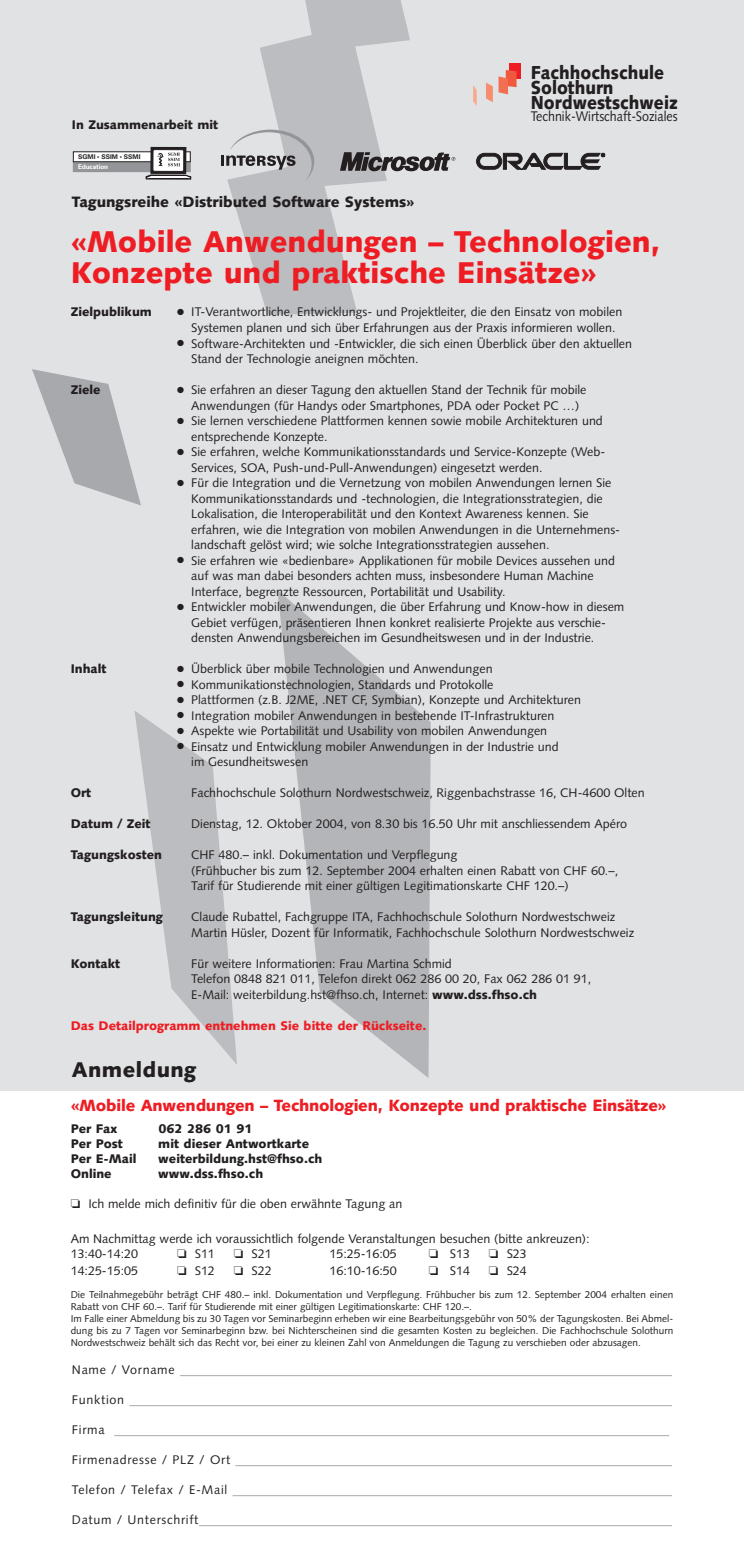
<style>
.page{position:relative;width:744px;height:1559px;background:#fff}
.page>*{position:absolute;margin:0;border:0;box-sizing:border-box;transform-origin:0 0}
.t1{font:900 30px/31.2px "Syntax";color:#ee1d23}
.t2{font:900 21.25px "Syntax";letter-spacing:.02em;color:#231f20}
.t3{font:900 18.75px/15px "Syntax";color:#231f20;scale:.9 1}
.t4{font:900 16.25px "Syntax";letter-spacing:-.015em;color:#ee1d23}
.t5{font:900 15px "Syntax";color:#231f20}
.t6{font:13.88px "Syntax";color:#231f20;scale:.9 1}
.t7{font:12.5px/15.5px "Syntax";color:#231f20}
.t8{font:900 12.5px "Syntax";color:#231f20}
.t9{font:12.5px "Syntax";letter-spacing:.055em;color:#231f20}
.t10{font:900 12.5px "Syntax";color:#ee1d23}
.t11{font:10px/12px "Syntax";color:#231f20}
.t12{font:700 6.5px "Univers";color:#231f20}
.t13{font:700 6.5px "Univers";letter-spacing:-.02em;color:#fff}
.s1{font-weight:900}
</style>
<div class="page">
<div style="left:0;top:0;width:744px;height:1091px;background:#e1e2e4"></div>
<svg style="left:228px;top:0;width:182px;height:315px;fill:#bcbdc0"></svg>
<svg style="left:32px;top:369px;width:109px;height:136px"></svg>
<svg style="left:277px;top:590px;width:154px;height:488px;fill:#b4b5b8"></svg>
<svg style="left:134px;top:711px;width:103px;height:354px"></svg>
<div style="left:509px;top:63px;width:12px;height:16px;background:#ee1d23"></div>
<svg style="left:473px;top:85px;width:4px;height:21px"></svg>
<svg style="left:486px;top:70px;width:30px;height:32px"></svg>
<hr style="left:180px;top:1375px;width:492px;height:1px;background:#a8a9ad">
<hr style="left:129px;top:1405px;width:543px;height:1px;background:#a8a9ad">
<hr style="left:114px;top:1435px;width:555px;height:1px;background:#a8a9ad">
<hr style="left:235px;top:1465px;width:437px;height:1px;background:#a8a9ad">
<hr style="left:232px;top:1495px;width:440px;height:1px;background:#a8a9ad">
<hr style="left:199px;top:1525px;width:473px;height:1px;background:#a8a9ad">
<div style="left:73px;top:162px;width:117px;height:10px;background:#939598"></div>
<div style="left:73px;top:161px;width:117px;height:11px;border:1px solid #939598"></div>
<div style="left:73px;top:152px;width:117px;height:10px;background:#fff"></div>
<div style="left:73px;top:152px;width:117px;height:10px;border:1px solid #231f20"></div>
<div style="left:151px;top:147px;width:35px;height:27px;background:#231f20"></div>
<div style="left:153px;top:150px;width:31px;height:21px;background:#fff;border-radius:2px"></div>
<div style="left:153px;top:149px;width:31px;height:23px;border:1px solid #231f20;border-radius:2px"></div>
<svg style="left:157px;top:152px;width:23px;height:14px"></svg>
<svg style="left:146px;top:172px;width:45px;height:8px"></svg>
<svg style="left:340px;top:152px;width:115px;height:19px"></svg>
<svg style="left:221px;top:130px;width:93px;height:52px"></svg>
<svg style="left:476px;top:153px;width:129px;height:17px"></svg>
<p class="t8" style="left:72px;top:120px;width:148px">In Zusammenarbeit mit</p>
<p class="t13" style="left:78px;top:165px;width:32px">Education</p>
<p class="t12" style="left:78px;top:154px;width:64px">SGMI • SSIM • SSMI</p>
<p class="t5" style="left:72px;top:196px;width:344px">Tagungsreihe «Distributed Software Systems»</p>
<h3 class="t3" style="left:531px;top:67px;width:165px">Fachhochschule<br>Solothurn<br>Nordwestschweiz</h3>
<p class="t6" style="left:531px;top:110px;width:165px">Technik-Wirtschaft-Soziales</p>
<h1 class="t1" style="left:71px;top:229px;width:591px">«Mobile Anwendungen – Technologien,<br>Konzepte und praktische Einsätze»</h1>
<p class="t8" style="left:71px;top:307px;width:83px">Zielpublikum</p>
<p class="t7" style="left:177px;top:306px;width:447px;text-align:center">● IT-Verantwortliche, Entwicklungs- und Projektleiter, die den Einsatz von mobilen<br>Systemen planen und sich über Erfahrungen aus der Praxis informieren wollen.</p>
<p class="t7" style="left:191px;top:337px;width:442px;text-indent:-14px">● Software-Architekten und -Entwickler, die sich einen Überblick über den aktuellen<br>Stand der Technologie aneignen möchten.</p>
<p class="t8" style="left:71px;top:385px;width:31px">Ziele</p>
<p class="t7" style="left:177px;top:383px;width:411px;text-align:center">● Sie erfahren an dieser Tagung den aktuellen Stand der Technik für mobile<br>Anwendungen (für Handys oder Smartphones, PDA oder Pocket PC …)</p>
<p class="t7" style="left:191px;top:414px;width:413px;text-indent:-14px">● Sie lernen verschiedene Plattformen kennen sowie mobile Architekturen und entsprechende Konzepte.</p>
<p class="t7" style="left:191px;top:445px;width:415px;text-indent:-14px">● Sie erfahren, welche Kommunikationsstandards und Service-Konzepte (Web-<br>Services, SOA, Push-und-Pull-Anwendungen) eingesetzt werden.</p>
<p class="t7" style="left:191px;top:476px;width:430px;text-indent:-14px">● Für die Integration und die Vernetzung von mobilen Anwendungen lernen Sie Kommunikationsstandards und -technologien, die Integrationsstrategien, die Lokalisation, die Interoperabilität und den Kontext Awareness kennen. Sie erfahren, wie die Integration von mobilen Anwendungen in die Unternehmens&shy;landschaft gelöst wird; wie solche Integrationsstrategien aussehen.</p>
<p class="t7" style="left:191px;top:554px;width:425px;text-indent:-14px">● Sie erfahren wie «bedienbare» Applikationen für mobile Devices aussehen und auf was man dabei besonders achten muss, insbesondere Human Machine<br>Interface, begrenzte Ressourcen, Portabilität und Usability.</p>
<p class="t7" style="left:191px;top:600px;width:435px;text-indent:-14px">● Entwickler mobiler Anwendungen, die über Erfahrung und Know-how in diesem<br>Gebiet verfügen, präsentieren Ihnen konkret realisierte Projekte aus verschie&shy;densten Anwendungsbereichen im Gesundheitswesen und in der Industrie.</p>
<p class="t8" style="left:71px;top:664px;width:37px">Inhalt</p>
<p class="t7" style="left:177px;top:662px;width:317px">● Überblick über mobile Technologien und Anwendungen</p>
<p class="t7" style="left:177px;top:678px;width:318px">● Kommunikationstechnologien, Standards und Protokolle</p>
<p class="t7" style="left:177px;top:693px;width:405px">● Plattformen (z.B. J2ME, .NET CF, Symbian), Konzepte und Architekturen</p>
<p class="t7" style="left:177px;top:709px;width:379px">● Integration mobiler Anwendungen in bestehende IT-Infrastrukturen</p>
<p class="t7" style="left:177px;top:724px;width:372px">● Aspekte wie Portabilität und Usability von mobilen Anwendungen</p>
<p class="t7" style="left:191px;top:740px;width:369px;text-indent:-14px">● Einsatz und Entwicklung mobiler Anwendungen in der Industrie und im Gesundheitswesen</p>
<p class="t8" style="left:71px;top:788px;width:22px">Ort</p>
<p class="t7" style="left:191px;top:786px;width:455px">Fachhochschule Solothurn Nordwestschweiz, Riggenbachstrasse 16, CH-4600 Olten</p>
<p class="t8" style="left:71px;top:819px;width:81px">Datum / Zeit</p>
<p class="t7" style="left:191px;top:817px;width:437px">Dienstag, 12. Oktober 2004, von 8.30 bis 16.50 Uhr mit anschliessendem Apéro</p>
<p class="t8" style="left:71px;top:850px;width:93px">Tagungskosten</p>
<p class="t7" style="left:191px;top:848px;width:428px">CHF 480.– inkl. Dokumentation und Verpflegung<br>(Frühbucher bis zum 12. September 2004 erhalten einen Rabatt von CHF 60.–,<br>Tarif für Studierende mit einer gültigen Legitimationskarte CHF 120.–)</p>
<p class="t8" style="left:71px;top:912px;width:94px">Tagungsleitung</p>
<p class="t7" style="left:191px;top:910px;width:444px">Claude Rubattel, Fachgruppe ITA, Fachhochschule Solothurn Nordwestschweiz<br>Martin Hüsler, Dozent für Informatik, Fachhochschule Solothurn Nordwestschweiz</p>
<p class="t8" style="left:71px;top:958px;width:51px">Kontakt</p>
<p class="t7" style="left:191px;top:957px;width:401px">Für weitere Informationen: Frau Martina Schmid<br>Telefon 0848 821 011, Telefon direkt 062 286 00 20, Fax 062 286 01 91,<br>E-Mail: weiterbildung.hst@fhso.ch, Internet: <span class="s1">www.dss.fhso.ch</span></p>
<p class="t10" style="left:71px;top:1020px;width:357px">Das Detailprogramm entnehmen Sie bitte der Rückseite.</p>
<h2 class="t2" style="left:72px;top:1061px;width:126px">Anmeldung</h2>
<h3 class="t4" style="left:71px;top:1098px;width:597px">«Mobile Anwendungen – Technologien, Konzepte und praktische Einsätze»</h3>
<p class="t8" style="left:71px;top:1123px;width:48px">Per Fax</p>
<p class="t8" style="left:158px;top:1123px;width:96px">062 286 01 91</p>
<p class="t8" style="left:71px;top:1138px;width:54px">Per Post</p>
<p class="t8" style="left:158px;top:1138px;width:152px">mit dieser Antwortkarte</p>
<p class="t8" style="left:71px;top:1153px;width:67px">Per E-Mail</p>
<p class="t8" style="left:158px;top:1153px;width:166px">weiterbildung.hst@fhso.ch</p>
<p class="t8" style="left:71px;top:1168px;width:42px">Online</p>
<p class="t8" style="left:158px;top:1168px;width:106px">www.dss.fhso.ch</p>
<p class="t7" style="left:71px;top:1197px;width:333px">❏ Ich melde mich definitiv für die oben erwähnte Tagung an</p>
<p class="t7" style="left:71px;top:1233px;width:520px;line-height:15px">Am Nachmittag werde ich voraussichtlich folgende Veranstaltungen besuchen (bitte ankreuzen):<br>13:40-14:20</p>
<p class="t7" style="left:177px;top:1247px;width:39px">❏ S11</p>
<p class="t7" style="left:234px;top:1247px;width:39px">❏ S21</p>
<p class="t7" style="left:329px;top:1247px;width:69px">15:25-16:05</p>
<p class="t7" style="left:429px;top:1247px;width:43px">❏ S13</p>
<p class="t7" style="left:489px;top:1247px;width:39px">❏ S23</p>
<p class="t7" style="left:71px;top:1264px;width:69px">14:25-15:05</p>
<p class="t7" style="left:177px;top:1264px;width:39px">❏ S12</p>
<p class="t7" style="left:234px;top:1264px;width:39px">❏ S22</p>
<p class="t7" style="left:329px;top:1264px;width:69px">16:10-16:50</p>
<p class="t7" style="left:429px;top:1264px;width:43px">❏ S14</p>
<p class="t7" style="left:489px;top:1264px;width:39px">❏ S24</p>
<p class="t11" style="left:71px;top:1289px;width:604px">Die Teilnahmegebühr beträgt CHF 480.– inkl. Dokumentation und Verpflegung. Frühbucher bis zum 12. September 2004 erhalten einen Rabatt von CHF 60.–. Tarif für Studierende mit einer gültigen Legitimationskarte: CHF 120.–.<br>Im Falle einer Abmeldung bis zu 30 Tagen vor Seminarbeginn erheben wir eine Bearbeitungsgebühr von 50% der Tagungskosten. Bei Abmel&shy;dung bis zu 7 Tagen vor Seminarbeginn bzw. bei Nichterscheinen sind die gesamten Kosten zu begleichen. Die Fachhochschule Solothurn Nordwestschweiz behält sich das Recht vor, bei einer zu kleinen Zahl von Anmeldungen die Tagung zu verschieben oder abzusagen.</p>
<p class="t9" style="left:72px;top:1365px;width:104px">Name / Vorname</p>
<p class="t9" style="left:72px;top:1395px;width:54px">Funktion</p>
<p class="t7" style="left:72px;top:1423px;width:34px">Firma</p>
<p class="t9" style="left:72px;top:1455px;width:160px">Firmenadresse / PLZ / Ort</p>
<p class="t9" style="left:72px;top:1485px;width:157px">Telefon / Telefax / E-Mail</p>
<p class="t9" style="left:72px;top:1515px;width:128px">Datum / Unterschrift</p>
</div>
